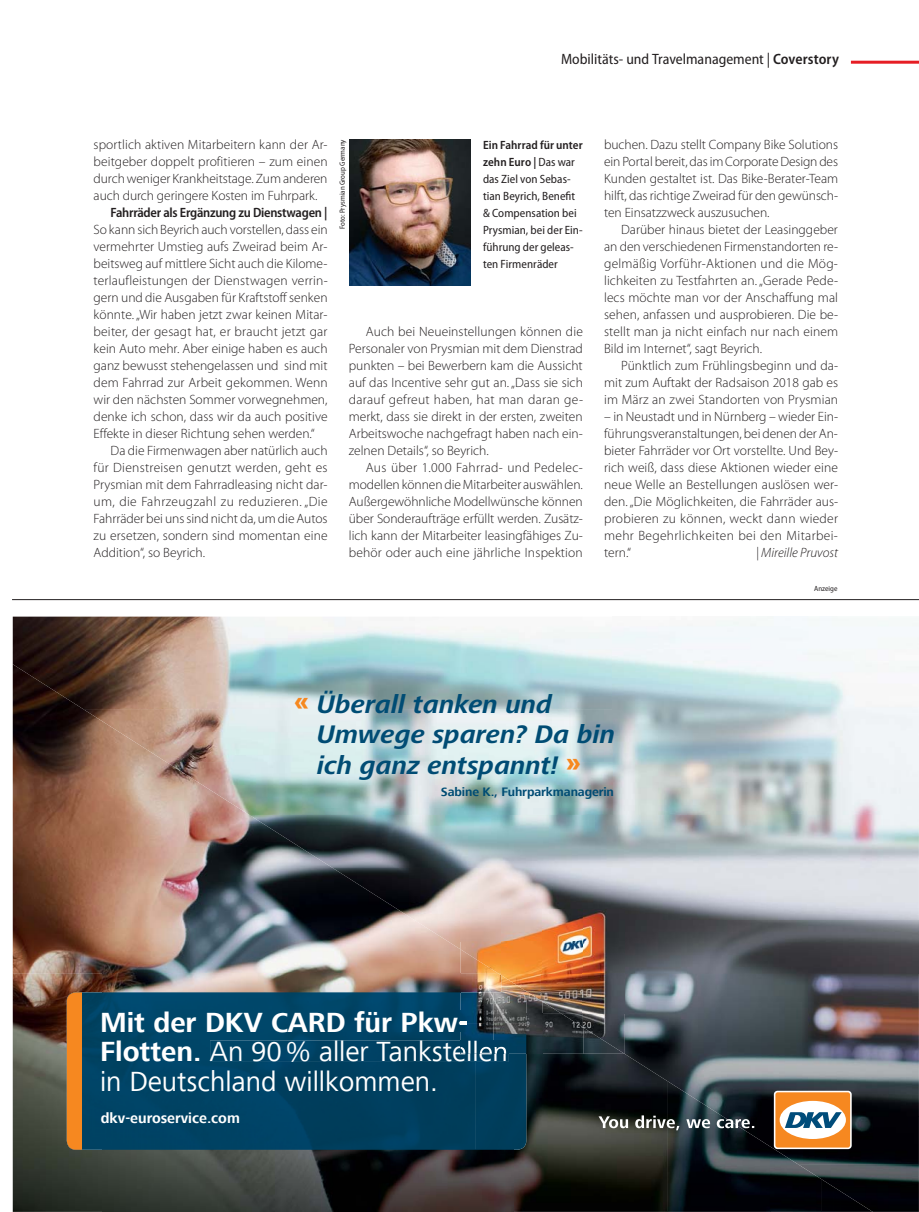
<style>
.page{position:relative;width:919px;height:1212px;background:#fff}
.page>*{position:absolute;margin:0;border:0;box-sizing:border-box;transform-origin:0 0}
.t1{font:28.5px/29.7px "Frutiger Next Com";color:#fff}
.t2{font:italic 700 26.25px/30.6px "Frutiger Next LTW1 G";color:#004c74}
.t3{font:semi-condensed 15px "Myriad Pro";color:#231f20}
.t4{font:700 15px "Frutiger Next Com";color:#fff}
.t5{font:300 13.5px/17px "Myriad Pro";color:#231f20;text-align:justify}
.t6{font:600 semi-condensed 13.5px "Myriad Pro";letter-spacing:-.02em;color:#231f20}
.t7{font:300 13.5px "Myriad Pro";letter-spacing:.02em;color:#231f20}
.t8{font:300 13.5px "Myriad Pro";letter-spacing:.025em;color:#231f20}
.t9{font:italic 300 13.5px "Myriad Pro";color:#231f20}
.t10{font:700 12.6px "Frutiger Next Com";letter-spacing:-.01em;color:#004c74}
.t11{font:semi-condensed 12px/17px "Myriad Pro";color:#231f20}
.t12{font:semi-condensed 7.5px "Myriad Pro";color:#231f20}
.s1{font-weight:600}
.s2{font-weight:800;font-style:normal;color:#f68820}
.s3{font-weight:700}
</style>
<div class="page">
<hr style="left:850px;top:61px;width:68px;height:3px;background:#e61d24">
<img style="left:349px;top:139px;width:121px;height:146px">
<hr style="left:12px;top:599px;width:906px;height:1px;background:#231f20">
<img style="left:13px;top:710px;width:447px;height:264px">
<img style="left:13px;top:617px;width:599px;height:93px">
<img style="left:612px;top:617px;width:306px;height:198px">
<img style="left:83px;top:709px;width:529px;height:53px">
<img style="left:166px;top:762px;width:446px;height:53px">
<img style="left:249px;top:815px;width:669px;height:53px">
<img style="left:332px;top:868px;width:586px;height:53px">
<img style="left:415px;top:921px;width:45px;height:28px">
<img style="left:624px;top:921px;width:294px;height:195px">
<img style="left:13px;top:974px;width:89px;height:238px">
<img style="left:102px;top:974px;width:397px;height:18px">
<img style="left:513px;top:1054px;width:154px;height:158px">
<img style="left:667px;top:1081px;width:103px;height:131px">
<img style="left:102px;top:1150px;width:411px;height:62px">
<img style="left:769px;top:1165px;width:29px;height:47px">
<img style="left:723px;top:1116px;width:195px;height:49px">
<img style="left:798px;top:1164px;width:120px;height:48px">
<img style="left:82px;top:992px;width:393px;height:158px">
<div style="left:475px;top:1054px;width:51px;height:96px;background:#003e5c"></div>
<div style="left:102px;top:1011px;width:358px;height:21px;background:#004669"></div>
<img style="left:210px;top:1041px;width:298px;height:21px">
<div style="left:67px;top:992px;width:15px;height:158px;background:#f68820"></div>
<svg style="left:598px;top:1115px;width:156px;height:15px"></svg>
<svg style="left:773px;top:1091px;width:78px;height:58px"></svg>
<div style="left:775px;top:1092px;width:75px;height:55px;background:#f68820;border-radius:2px"></div>
<div style="left:779px;top:1101px;width:66px;height:38px;background:#fff;border-radius:50%"></div>
<svg style="left:785px;top:1112px;width:56px;height:16px"></svg>
<img style="left:460px;top:909px;width:164px;height:65px">
<img style="left:526px;top:974px;width:99px;height:40px">
<img style="left:542px;top:1001px;width:19px;height:13px">
<img style="left:526px;top:1014px;width:98px;height:40px">
<img style="left:583px;top:1028px;width:41px;height:26px">
<img style="left:499px;top:974px;width:42px;height:26px">
<img style="left:561px;top:1014px;width:22px;height:13px">
<img style="left:460px;top:992px;width:66px;height:31px">
<img style="left:460px;top:1023px;width:33px;height:18px">
<img style="left:493px;top:1023px;width:33px;height:31px">
<svg style="left:460px;top:1021px;width:6px;height:3px"></svg>
<img style="left:506px;top:1041px;width:2px;height:13px">
<img style="left:460px;top:1041px;width:46px;height:13px">
<p class="t3" style="left:561px;top:53px;width:279px">Mobilitäts- und Travelmanagement | <span class="s1">Coverstory</span></p>
<p class="t5" style="left:94px;top:137px;width:236px">sportlich aktiven Mitarbeitern kann der Ar&shy;beitgeber doppelt profitieren – zum einen durch weniger Krankheitstage. Zum anderen auch durch geringere Kosten im Fuhrpark.</p>
<p class="t6" style="left:111px;top:207px;width:218px">Fahrräder als Ergänzung zu Dienstwagen |</p>
<p class="t5" style="left:94px;top:222px;width:235px">So kann sich Beyrich auch vorstellen, dass ein</p>
<p class="t5" style="left:94px;top:239px;width:235px">vermehrter Umstieg aufs Zweirad beim Ar-</p>
<p class="t5" style="left:94px;top:256px;width:235px">beitsweg auf mittlere Sicht auch die Kilome-</p>
<p class="t5" style="left:94px;top:273px;width:235px">terlaufleistungen der Dienstwagen verrin-</p>
<p class="t5" style="left:94px;top:290px;width:235px">gern und die Ausgaben für Kraftstoff senken</p>
<p class="t5" style="left:94px;top:307px;width:235px">könnte. „Wir haben jetzt zwar keinen Mitar-</p>
<p class="t5" style="left:94px;top:324px;width:235px">beiter, der gesagt hat, er braucht jetzt gar</p>
<p class="t5" style="left:94px;top:341px;width:235px">kein Auto mehr. Aber einige haben es auch</p>
<p class="t5" style="left:94px;top:358px;width:235px">ganz bewusst stehengelassen und sind mit</p>
<p class="t5" style="left:94px;top:375px;width:235px">dem Fahrrad zur Arbeit gekommen. Wenn</p>
<p class="t5" style="left:94px;top:392px;width:235px">wir den nächsten Sommer vorwegnehmen,</p>
<p class="t5" style="left:94px;top:409px;width:235px">denke ich schon, dass wir da auch positive</p>
<p class="t5" style="left:94px;top:426px;width:222px">Effekte in dieser Richtung sehen werden.“</p>
<p class="t5" style="left:111px;top:443px;width:218px">Da die Firmenwagen aber natürlich auch</p>
<p class="t7" style="left:94px;top:462px;width:235px">für Dienstreisen genutzt werden, geht es</p>
<p class="t5" style="left:94px;top:477px;width:235px">Prysmian mit dem Fahrradleasing nicht dar-</p>
<p class="t8" style="left:94px;top:496px;width:235px">um, die Fahrzeugzahl zu reduzieren. „Die</p>
<p class="t5" style="left:94px;top:511px;width:235px">Fahrräder bei uns sind nicht da, um die Autos</p>
<p class="t5" style="left:94px;top:528px;width:236px">zu ersetzen, sondern sind momentan eine</p>
<p class="t5" style="left:94px;top:545px;width:113px">Addition“, so Beyrich.</p>
<p class="t12" style="left:339px;top:229px;width:91px;rotate:-90deg">Foto: Prysmian Group Germany</p>
<p class="t11" style="left:483px;top:138px;width:101px"><span class="s1">Ein Fahrrad für unter zehn Euro |</span> Das war das Ziel von Sebas&shy;tian Beyrich, Benefit &amp; Compensation bei<br>Prysmian, bei der Ein&shy;führung der geleas&shy;ten Firmenräder</p>
<p class="t5" style="left:349px;top:324px;width:236px;text-indent:17px">Auch bei Neueinstellungen können die Personaler von Prysmian mit dem Dienstrad punkten – bei Bewerbern kam die Aussicht auf das Incentive sehr gut an. „Dass sie sich darauf gefreut haben, hat man daran ge&shy;merkt, dass sie direkt in der ersten, zweiten Arbeitswoche nachgefragt haben nach ein&shy;zelnen Details“, so Beyrich.</p>
<p class="t5" style="left:349px;top:460px;width:235px;text-indent:17px">Aus über 1.000 Fahrrad- und Pedelec&shy;modellen können die Mitarbeiter auswählen.<br>Außergewöhnliche Modellwünsche können über Sonderaufträge erfüllt werden. Zusätz&shy;lich kann der Mitarbeiter leasingfähiges Zu&shy;behör oder auch eine jährliche In spektion</p>
<p class="t5" style="left:604px;top:137px;width:235px">buchen. Dazu stellt Company Bike Solutions ein Portal bereit, das im Corporate Design des Kunden gestaltet ist. Das Bike-Berater-Team hilft, das richtige Zweirad für den gewünsch&shy;ten Einsatzzweck auszusuchen.</p>
<p class="t5" style="left:604px;top:222px;width:235px;text-indent:17px">Darüber hinaus bietet der Leasinggeber an den verschiedenen Firmenstandorten re&shy;gelmäßig Vorführ-Aktionen und die Mög&shy;lichkeiten zu Testfahrten an. „Gerade Pede&shy;lecs möchte man vor der Anschaffung mal sehen, anfassen und ausprobieren. Die be&shy;stellt man ja nicht einfach nur nach einem Bild im Internet“, sagt Beyrich.</p>
<p class="t5" style="left:604px;top:358px;width:235px;text-indent:17px">Pünktlich zum Frühlingsbeginn und da&shy;mit zum Auftakt der Radsaison 2018 gab es im März an zwei Standorten von Prysmian</p>
<p class="t5" style="left:604px;top:409px;width:235px">– in Neustadt und in Nürnberg – wieder Ein&shy;führungsveranstaltungen, bei denen der An&shy;bieter Fahrräder vor Ort vorstellte. Und Bey&shy;rich weiß, dass diese Aktionen wieder eine neue Welle an Bestellungen auslösen wer&shy;den. „Die Möglichkeiten, die Fahrräder aus&shy;probieren zu können, weckt dann wieder mehr Begehrlichkeiten bei den Mitarbei&shy;tern.“</p>
<p class="t9" style="left:756px;top:545px;width:84px">| Mireille Pruvost</p>
<p class="t12" style="left:814px;top:586px;width:25px">Anzeige</p>
<h2 class="t2" style="left:317px;top:690px;width:299px;text-indent:-22px"><span class="s2">«</span> Überall tanken und<br>Umwege sparen? Da bin ich ganz entspannt! <span class="s2">»</span></h2>
<p class="t10" style="left:441px;top:786px;width:174px">Sabine K., Fuhrparkmanagerin</p>
<h1 class="t1" style="left:100px;top:1010px;width:409px"><span class="s3">Mit der DKV CARD für Pkw-<br>Flotten.</span> An 90 % aller Tankstellen in Deutschland willkommen.</h1>
<p class="t4" style="left:101px;top:1112px;width:141px">dkv-euroservice.com</p>
</div>
